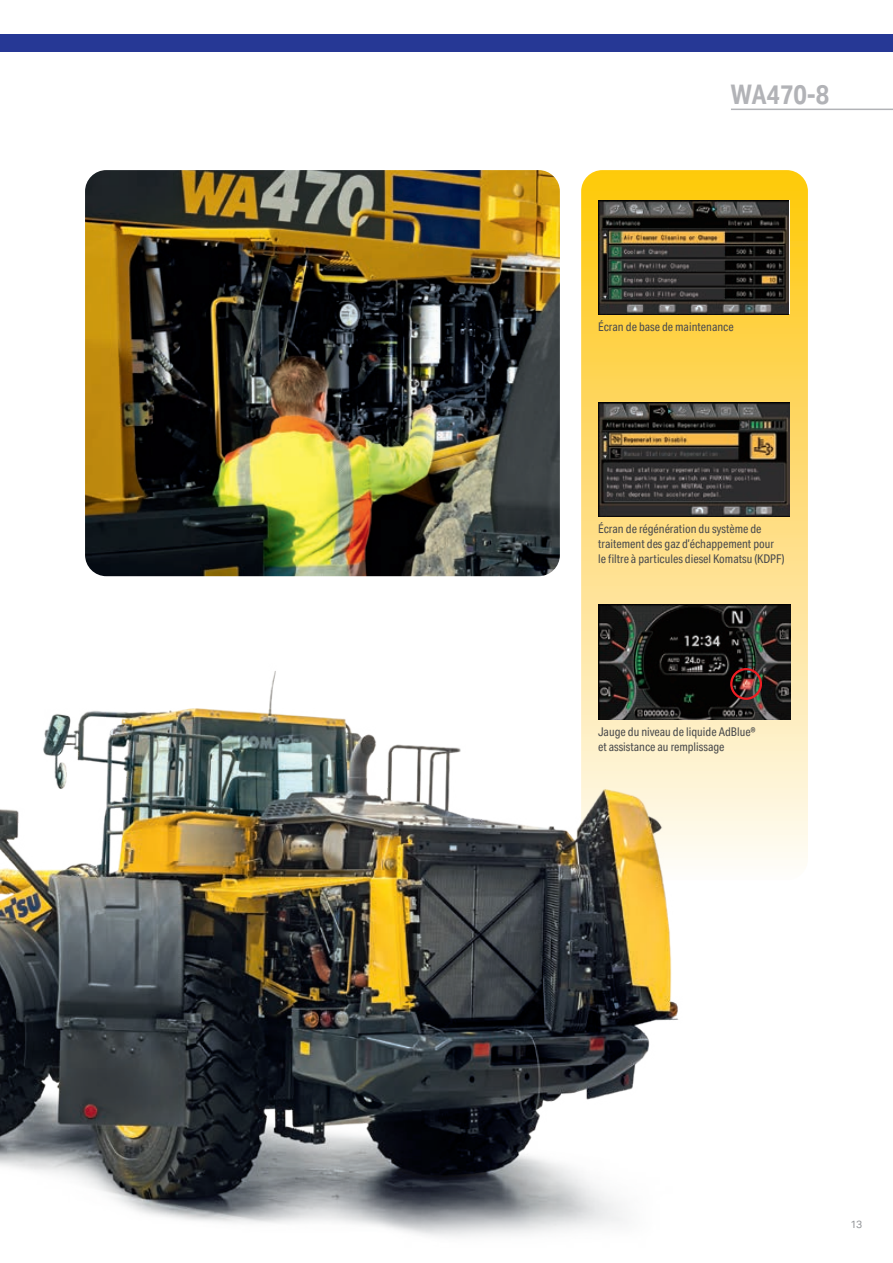
<style>
.page{position:relative;width:893px;height:1263px;background:#fff}
.page>*{position:absolute;margin:0;border:0;box-sizing:border-box;transform-origin:0 0}
.t1{font:700 27px "Aktiv Grotesk Cd";color:#b2b3b7}
.t2{font:12px/15px "Aktiv Grotesk Cd";color:#4b4c4d}
.t3{font:10.5px "Aktiv Grotesk";color:#939598}
</style>
<div class="page">
<svg style="left:581px;top:170px;width:227px;height:690px;background:#fcdb77"></svg>
<img style="left:598px;top:200px;width:191px;height:114px">
<img style="left:598px;top:402px;width:191px;height:114px">
<img style="left:598px;top:604px;width:193px;height:115px">
<div style="left:730px;top:668px;width:32px;height:32px;border:2px solid #ee1d23;border-radius:50%"></div>
<img style="left:0;top:637px;width:712px;height:600px">
<img style="left:85px;top:170px;width:475px;height:406px">
<div style="left:0;top:34px;width:893px;height:17px;background:#263895"></div>
<hr style="left:731px;top:109px;width:162px;height:1px;background:#b2b3b7">
<h1 class="t1" style="left:731px;top:79px;width:100px">WA470-8</h1>
<p class="t2" style="left:598px;top:320px;width:137px">Écran de base de maintenance</p>
<p class="t2" style="left:598px;top:522px;width:188px">Écran de régénération du système de traitement des gaz d’échappement pour le filtre à particules diesel Komatsu (KDPF)</p>
<p class="t2" style="left:598px;top:725px;width:159px">Jauge du niveau de liquide AdBlue® et assistance au remplissage</p>
<p class="t3" style="left:850px;top:1218px;width:14px">13</p>
</div>
